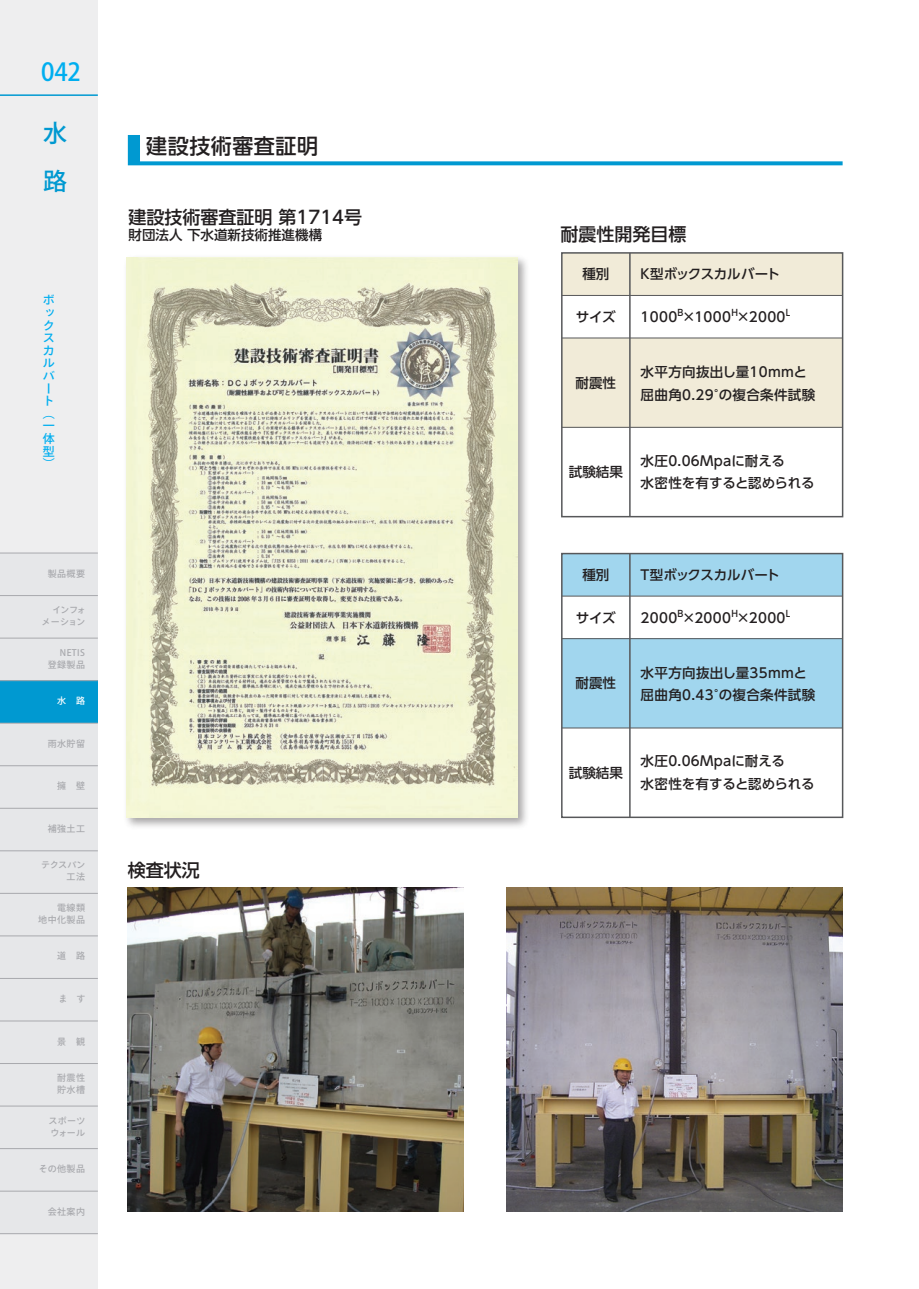
<style>
.page{position:relative;width:919px;height:1289px;background:#fff}
.page>*{position:absolute;margin:0;border:0;box-sizing:border-box;transform-origin:0 0}
.t1{font:500 24.75px "Ryo Gothic Plus N";color:#00aeef;scale:.96 1}
.t2{font:500 24px/48px "Ryo Gothic Plus N";color:#0099d1}
.t3{font:500 21px "UD Shin Go Pro";letter-spacing:.025em;color:#231f20}
.t4{font:500 18px "UD Shin Go Pro";color:#231f20}
.t5{font:500 13.5px/22.5px "UD Shin Go Pro";letter-spacing:.015em;color:#231f20}
.t6{font:500 13.5px "UD Shin Go Pro";letter-spacing:-.02em;color:#231f20}
.t7{font:500 12px/12.6px "Ryo Gothic Plus N";color:#00aeef}
.t8{font:500 9px/12px "Ryo Gothic Plus N";letter-spacing:.05em;color:#a8a9ad;text-align:right}
.t9{font:500 9px/12px "Ryo Gothic Plus N";letter-spacing:-.09em;color:#a8a9ad;text-align:right}
.t10{font:500 9px/12px "Ryo Gothic Plus N";letter-spacing:.02em;color:#a8a9ad}
.t11{font:500 9px "Ryo Gothic Plus N";color:#fff}
.t12{font:500 9px "UD Shin Go Pro";color:#231f20}
</style>
<div class="page">
<div style="left:0;top:0;width:98px;height:1288px;background:#eeeeef"></div>
<div style="left:0;top:553px;width:98px;height:42px;background:#e6e7e9"></div>
<div style="left:0;top:595px;width:98px;height:43px;background:#e6e7e9"></div>
<div style="left:0;top:638px;width:98px;height:42px;background:#e6e7e9"></div>
<div style="left:0;top:680px;width:98px;height:43px;background:#0099d1"></div>
<div style="left:0;top:723px;width:98px;height:42px;background:#e6e7e9"></div>
<div style="left:0;top:765px;width:98px;height:43px;background:#e6e7e9"></div>
<div style="left:0;top:808px;width:98px;height:42px;background:#e6e7e9"></div>
<div style="left:0;top:850px;width:98px;height:43px;background:#e6e7e9"></div>
<div style="left:0;top:893px;width:98px;height:42px;background:#e6e7e9"></div>
<div style="left:0;top:935px;width:98px;height:43px;background:#e6e7e9"></div>
<div style="left:0;top:978px;width:98px;height:42px;background:#e6e7e9"></div>
<div style="left:0;top:1020px;width:98px;height:43px;background:#e6e7e9"></div>
<div style="left:0;top:1063px;width:98px;height:43px;background:#e6e7e9"></div>
<div style="left:0;top:1106px;width:98px;height:42px;background:#e6e7e9"></div>
<div style="left:0;top:1148px;width:98px;height:43px;background:#e6e7e9"></div>
<div style="left:0;top:1191px;width:98px;height:42px;background:#e6e7e9"></div>
<hr style="left:0;top:553px;width:98px;height:1px;background:#a8a9ad">
<hr style="left:0;top:595px;width:98px;height:1px;background:#a8a9ad">
<hr style="left:0;top:638px;width:98px;height:1px;background:#a8a9ad">
<hr style="left:0;top:680px;width:98px;height:1px;background:#a8a9ad">
<hr style="left:0;top:723px;width:98px;height:1px;background:#a8a9ad">
<hr style="left:0;top:765px;width:98px;height:1px;background:#a8a9ad">
<hr style="left:0;top:808px;width:98px;height:1px;background:#a8a9ad">
<hr style="left:0;top:850px;width:98px;height:1px;background:#a8a9ad">
<hr style="left:0;top:893px;width:98px;height:1px;background:#a8a9ad">
<hr style="left:0;top:935px;width:98px;height:1px;background:#a8a9ad">
<hr style="left:0;top:978px;width:98px;height:1px;background:#a8a9ad">
<hr style="left:0;top:1020px;width:98px;height:1px;background:#a8a9ad">
<hr style="left:0;top:1063px;width:98px;height:1px;background:#a8a9ad">
<hr style="left:0;top:1105px;width:98px;height:1px;background:#a8a9ad">
<hr style="left:0;top:1148px;width:98px;height:1px;background:#a8a9ad">
<hr style="left:0;top:1190px;width:98px;height:1px;background:#a8a9ad">
<hr style="left:0;top:1233px;width:98px;height:1px;background:#a8a9ad">
<hr style="left:0;top:94px;width:98px;height:2px;background:#0099d1">
<div style="left:561px;top:253px;width:281px;height:42px;background:#f1ebd8"></div>
<div style="left:561px;top:338px;width:281px;height:89px;background:#f1ebd8"></div>
<svg style="left:128px;top:135px;width:714px;height:30px"></svg>
<div style="left:561px;top:252px;width:282px;height:265px;border:2px solid #57585a"></div>
<hr style="left:629px;top:253px;width:1px;height:263px;background:#57585a">
<hr style="left:561px;top:295px;width:281px;height:1px;background:#57585a">
<hr style="left:561px;top:338px;width:281px;height:1px;background:#57585a">
<hr style="left:561px;top:427px;width:281px;height:1px;background:#57585a">
<div style="left:561px;top:553px;width:281px;height:43px;background:#a1d6ee"></div>
<div style="left:561px;top:638px;width:281px;height:90px;background:#a1d6ee"></div>
<div style="left:561px;top:553px;width:282px;height:265px;border:2px solid #57585a"></div>
<hr style="left:629px;top:553px;width:1px;height:264px;background:#57585a">
<hr style="left:561px;top:596px;width:281px;height:1px;background:#57585a">
<hr style="left:561px;top:638px;width:281px;height:1px;background:#57585a">
<hr style="left:561px;top:727px;width:281px;height:1px;background:#57585a">
<img style="left:128px;top:888px;width:336px;height:323px">
<img style="left:506px;top:888px;width:336px;height:323px">
<img style="left:126px;top:257px;width:401px;height:570px">
<img style="left:126px;top:257px;width:391px;height:560px">
<h1 class="t1" style="left:41px;top:57px;width:43px">042</h1>
<h2 class="t2" style="left:43px;top:110px;width:25px">水路</h2>
<p class="t7" style="left:43px;top:294px;width:13px">ボックスカルバート（一体型）</p>
<p class="t8" style="left:48px;top:567px;width:39px">製品概要</p>
<p class="t9" style="left:42px;top:604px;width:46px">インフォメーション</p>
<p class="t8" style="left:48px;top:647px;width:39px">NETIS<br>登録製品</p>
<p class="t11" style="left:57px;top:695px;width:29px">水　路</p>
<p class="t8" style="left:48px;top:738px;width:39px">雨水貯留</p>
<p class="t8" style="left:57px;top:780px;width:29px">擁　壁</p>
<p class="t8" style="left:48px;top:823px;width:39px">補強土工</p>
<p class="t8" style="left:41px;top:859px;width:46px">テクスパン工法</p>
<p class="t8" style="left:38px;top:902px;width:48px">電線類<br>地中化製品</p>
<p class="t8" style="left:57px;top:950px;width:29px">道　路</p>
<p class="t8" style="left:58px;top:993px;width:28px">ま　す</p>
<p class="t8" style="left:57px;top:1035px;width:29px">景　観</p>
<p class="t8" style="left:57px;top:1072px;width:29px;text-align:left">耐震性貯水槽</p>
<p class="t10" style="left:48px;top:1114px;width:38px">スポーツウォール</p>
<p class="t8" style="left:39px;top:1163px;width:48px">その他製品</p>
<p class="t8" style="left:48px;top:1205px;width:39px">会社案内</p>
<h3 class="t3" style="left:146px;top:129px;width:173px">建設技術審査証明</h3>
<h3 class="t4" style="left:128px;top:202px;width:235px">建設技術審査証明 第1714号</h3>
<p class="t5" style="left:128px;top:223px;width:195px">財団法人 下水道新技術推進機構</p>
<h3 class="t4" style="left:560px;top:219px;width:127px">耐震性開発目標</h3>
<p class="t5" style="left:582px;top:262px;width:28px">種別</p>
<p class="t6" style="left:640px;top:263px;width:141px">K型ボックスカルバート</p>
<p class="t5" style="left:576px;top:305px;width:41px">サイズ</p>
<p class="t12" style="left:785px;top:305px;width:6px">L</p>
<p class="t5" style="left:640px;top:305px;width:146px">1000<sup>B</sup>×1000<sup>H</sup>×2000</p>
<p class="t5" style="left:575px;top:371px;width:42px">耐震性</p>
<p class="t5" style="left:640px;top:360px;width:176px">水平方向抜出し量10mmと屈曲角0.29°の複合条件試験</p>
<p class="t5" style="left:568px;top:460px;width:55px">試験結果</p>
<p class="t5" style="left:640px;top:449px;width:175px">水圧0.06Mpaに耐える<br>水密性を有すると認められる</p>
<p class="t5" style="left:582px;top:563px;width:28px">種別</p>
<p class="t6" style="left:640px;top:563px;width:141px">T型ボックスカルバート</p>
<p class="t5" style="left:576px;top:606px;width:41px">サイズ</p>
<p class="t12" style="left:785px;top:606px;width:6px">L</p>
<p class="t5" style="left:640px;top:606px;width:146px">2000<sup>B</sup>×2000<sup>H</sup>×2000</p>
<h3 class="t4" style="left:128px;top:855px;width:73px">検査状況</h3>
<p class="t5" style="left:575px;top:671px;width:42px">耐震性</p>
<p class="t5" style="left:640px;top:661px;width:176px">水平方向抜出し量35mmと屈曲角0.43°の複合条件試験</p>
<p class="t5" style="left:568px;top:761px;width:55px">試験結果</p>
<p class="t5" style="left:640px;top:749px;width:175px">水圧0.06Mpaに耐える<br>水密性を有すると認められる</p>
</div>
